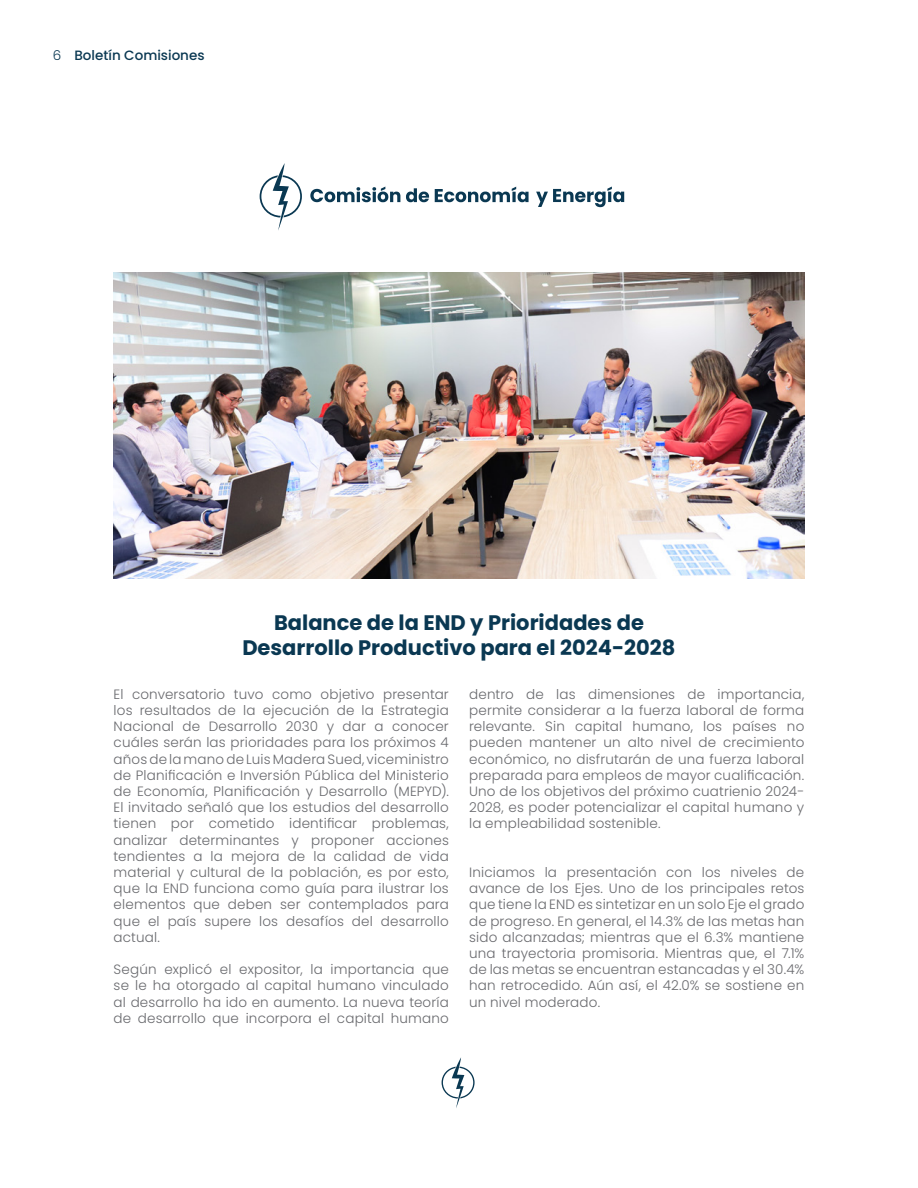
<style>
.page{position:relative;width:918px;height:1188px;background:#fff}
.page>*{position:absolute;margin:0;border:0;box-sizing:border-box;transform-origin:0 0}
.t1{font:700 21px/25.2px "Poppins";color:#0a3852;text-align:center}
.t2{font:300 13.5px/16.2px "Poppins";letter-spacing:.01em;color:#696a6e;text-align:justify}
.t3{font:500 13.5px "Poppins";color:#0a3852}
.s1{font-weight:300}
</style>
<div class="page">
<svg style="left:310px;top:187px;width:90px;height:15px"></svg>
<svg style="left:406px;top:188px;width:23px;height:14px"></svg>
<svg style="left:435px;top:187px;width:94px;height:15px"></svg>
<svg style="left:536px;top:187px;width:88px;height:20px"></svg>
<svg style="left:260px;top:163px;width:42px;height:67px"></svg>
<svg style="left:442px;top:1057px;width:33px;height:51px"></svg>
<img style="left:114px;top:272px;width:690px;height:307px">
<p class="t3" style="left:53px;top:48px;width:153px"><span class="s1">6</span> Boletín Comisiones</p>
<h1 class="t1" style="left:242px;top:610px;width:435px">Balance de la END y Prioridades de<br>Desarrollo Productivo para el 2024-2028</h1>
<p class="t2" style="left:114px;top:686px;width:337px">El conversatorio tuvo como objetivo presentar los resultados de la ejecución de la Estrategia Nacional de Desarrollo 2030 y dar a conocer cuáles serán las prioridades para los próximos 4 años de la mano de Luis Madera Sued, viceministro de Planificación e Inversión Pública del Ministerio de Economía, Planificación y Desarrollo (MEPYD).<br>El invitado señaló que los estudios del desarrollo tienen por cometido identificar problemas, analizar determinantes y proponer acciones tendientes a la mejora de la calidad de vida material y cultural de la población, es por esto, que la END funciona como guía para ilustrar los elementos que deben ser contemplados para que el país supere los desafíos del desarrollo actual.</p>
<p class="t2" style="left:114px;top:962px;width:337px">Según explicó el expositor, la importancia que se le ha otorgado al capital humano vinculado al desarrollo ha ido en aumento. La nueva teoría de desarrollo que incorpora el capital humano</p>
<p class="t2" style="left:469px;top:686px;width:337px">dentro de las dimensiones de importancia, permite considerar a la fuerza laboral de forma relevante. Sin capital humano, los países no pueden mantener un alto nivel de crecimiento económico, no disfrutarán de una fuerza laboral preparada para empleos de mayor cualificación.<br>Uno de los objetivos del próximo cuatrienio 2024- 2028, es poder potencializar el capital humano y la empleabilidad sostenible.</p>
<p class="t2" style="left:469px;top:864px;width:337px">Iniciamos la presentación con los niveles de avance de los Ejes. Uno de los principales retos que tiene la END es sintetizar en un solo Eje el grado de progreso. En general, el 14.3% de las metas han sido alcanzadas; mientras que el 6.3% mantiene una trayectoria promisoria. Mientras que, el 7.1% de las metas se encuentran estancadas y el 30.4% han retrocedido. Aún así, el 42.0% se sostiene en un nivel moderado.</p>
</div>
